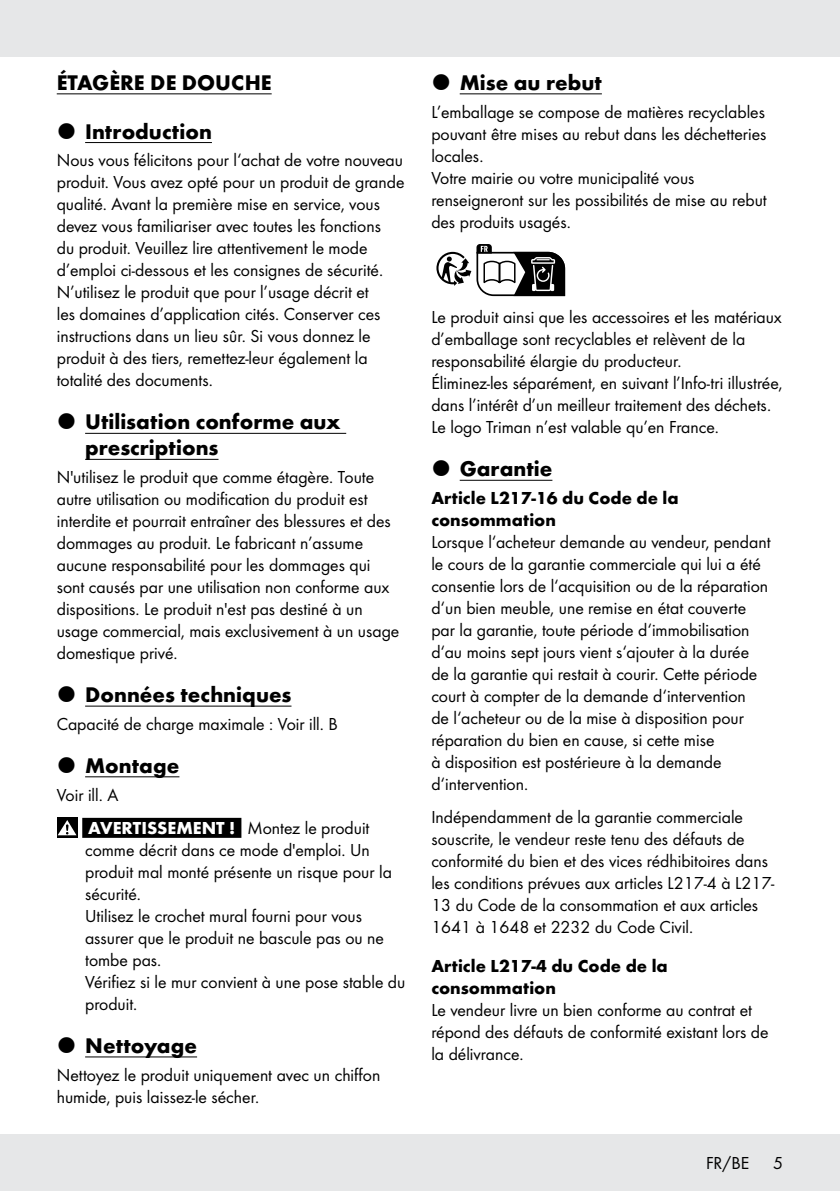
<style>
.page{position:relative;width:840px;height:1191px;background:#fff}
.page>*{position:absolute;margin:0;border:0;box-sizing:border-box;transform-origin:0 0}
.t1{font:700 22px/26px "Futura";color:#000}
.t2{font:18px/22px "Futura Boo";color:#000}
.t3{font:700 18px/22px "Futura";color:#000}
.s1{font-family:"Futura";font-weight:700;color:#fff}
</style>
<div class="page">
<div style="left:0;top:1134px;width:839px;height:57px;background:#e6e7e8"></div>
<div style="left:0;top:0;width:839px;height:57px;background:#e6e7e8"></div>
<hr style="left:57px;top:93px;width:214px;height:1px;background:#000">
<hr style="left:85px;top:142px;width:127px;height:1px;background:#000">
<hr style="left:85px;top:433px;width:261px;height:1px;background:#000">
<hr style="left:85px;top:459px;width:133px;height:1px;background:#000">
<hr style="left:85px;top:705px;width:206px;height:1px;background:#000">
<hr style="left:85px;top:776px;width:94px;height:1px;background:#000">
<div style="left:82px;top:818px;width:159px;height:20px;background:#000"></div>
<hr style="left:85px;top:1056px;width:112px;height:1px;background:#000">
<svg style="left:57px;top:817px;width:21px;height:21px"></svg>
<svg style="left:58px;top:820px;width:18px;height:15px"></svg>
<hr style="left:459px;top:93px;width:142px;height:1px;background:#000">
<hr style="left:459px;top:480px;width:93px;height:1px;background:#000">
<svg style="left:436px;top:244px;width:130px;height:53px"></svg>
<p class="t1" style="left:57px;top:68px;width:216px">ÉTAGÈRE DE DOUCHE</p>
<p class="t1" style="left:85px;top:116px;width:128px">Introduction</p>
<p class="t2" style="left:57px;top:148px;width:349px">Nous vous félicitons pour l‘achat de votre nouveau produit. Vous avez opté pour un produit de grande qualité. Avant la première mise en service, vous devez vous familiariser avec toutes les fonctions<br>du produit. Veuillez lire attentivement le mode d’emploi ci-dessous et les consignes de sécurité.<br>N’utilisez le produit que pour l’usage décrit et<br>les domaines d’application cités. Conserver ces instructions dans un lieu sûr. Si vous donnez le produit à des tiers, remettez-leur également la totalité des documents.</p>
<p class="t1" style="left:85px;top:407px;width:257px">Utilisation conforme aux prescriptions</p>
<p class="t2" style="left:57px;top:465px;width:344px">N'utilisez le produit que comme étagère. Toute autre utilisation ou modification du produit est interdite et pourrait entraîner des blessures et des dommages au produit. Le fabricant n’assume aucune responsabilité pour les dommages qui sont causés par une utilisation non conforme aux dispositions. Le produit n'est pas destiné à un usage commercial, mais exclusivement à un usage domestique privé.</p>
<p class="t1" style="left:85px;top:680px;width:208px">Données techniques</p>
<p class="t2" style="left:57px;top:712px;width:282px">Capacité de charge maximale : Voir ill. B</p>
<p class="t1" style="left:85px;top:751px;width:96px">Montage</p>
<p class="t2" style="left:88px;top:777px;width:282px;line-height:33.4px;text-indent:-31px">Voir ill. A<br><span class="s1">AVERTISSEMENT !</span> Montez le produit</p>
<p class="t2" style="left:85px;top:838px;width:321px">comme décrit dans ce mode d'emploi. Un produit mal monté présente un risque pour la sécurité.<br>Utilisez le crochet mural fourni pour vous assurer que le produit ne bascule pas ou ne tombe pas.<br>Vérifiez si le mur convient à une pose stable du produit.</p>
<p class="t1" style="left:85px;top:1031px;width:113px">Nettoyage</p>
<p class="t2" style="left:57px;top:1062px;width:325px">Nettoyez le produit uniquement avec un chiffon humide, puis laissez-le sécher.</p>
<p class="t1" style="left:459px;top:68px;width:144px">Mise au rebut</p>
<p class="t2" style="left:431px;top:100px;width:337px">L’emballage se compose de matières recyclables pouvant être mises au rebut dans les déchetteries locales.<br>Votre mairie ou votre municipalité vous renseigneront sur les possibilités de mise au rebut des produits usagés.</p>
<p class="t2" style="left:431px;top:305px;width:352px">Le produit ainsi que les accessoires et les matériaux d’emballage sont recyclables et relèvent de la responsabilité élargie du producteur.<br>Éliminez-les séparément, en suivant l’Info-tri illustrée, dans l’intérêt d’un meilleur traitement des déchets.<br>Le logo Triman n’est valable qu’en France.</p>
<p class="t1" style="left:459px;top:454px;width:94px">Garantie</p>
<p class="t3" style="left:431px;top:485px;width:248px">Article L217-16 du Code de la consommation</p>
<p class="t2" style="left:431px;top:530px;width:340px">Lorsque l‘acheteur demande au vendeur, pendant le cours de la garantie commerciale qui lui a été consentie lors de l‘acquisition ou de la réparation d‘un bien meuble, une remise en état couverte par la garantie, toute période d‘immobilisation d‘au moins sept jours vient s‘ajouter à la durée de la garantie qui restait à courir. Cette période court à compter de la demande d‘intervention<br>de l‘acheteur ou de la mise à disposition pour réparation du bien en cause, si cette mise<br>à disposition est postérieure à la demande d‘intervention.</p>
<p class="t2" style="left:431px;top:805px;width:344px">Indépendamment de la garantie commerciale souscrite, le vendeur reste tenu des défauts de conformité du bien et des vices rédhibitoires dans les conditions prévues aux articles L217-4 à L217- 13 du Code de la consommation et aux articles 1641 à 1648 et 2232 du Code Civil.</p>
<p class="t3" style="left:431px;top:954px;width:238px">Article L217-4 du Code de la consommation</p>
<p class="t2" style="left:431px;top:998px;width:338px">Le vendeur livre un bien conforme au contrat et répond des défauts de conformité existant lors de la délivrance.</p>
<p class="t2" style="left:705px;top:1151px;width:45px">FR/BE</p>
<p class="t2" style="left:772px;top:1151px;width:11px">5</p>
</div>
